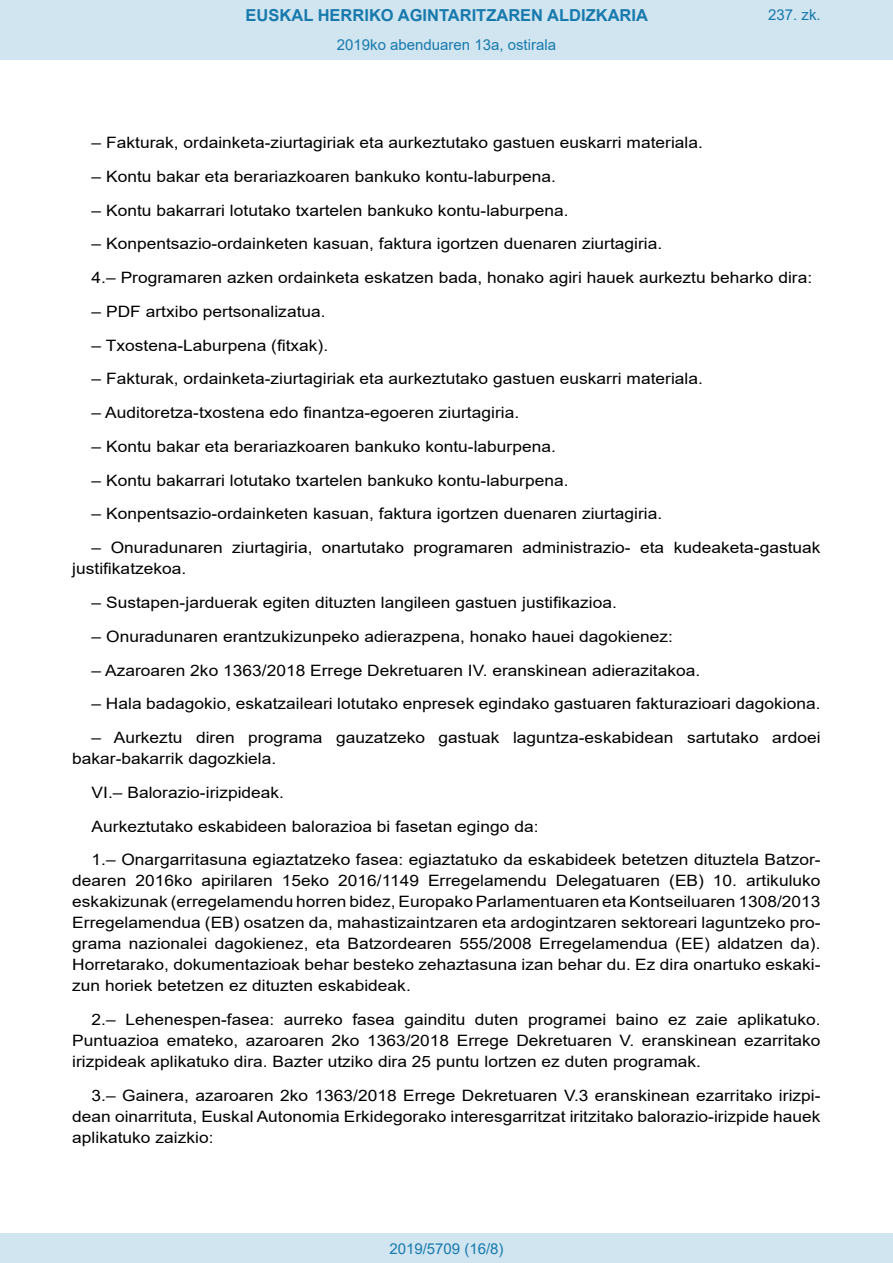
<style>
.page{position:relative;width:893px;height:1263px;background:#fff}
.page>*{position:absolute;margin:0;border:0;box-sizing:border-box;transform-origin:0 0}
.t1{font:700 16.5px "Arial";color:#1879ad}
.BOPVDetalle{font:15.6px/21px "Arial";color:#000;text-align:justify;scale:1.11 1}
.Paginacion_Centro{font:15px "Arial";color:#1879ad}
</style>
<div class="page">
<div style="left:0;top:0;width:893px;height:60px;background:#d0e5f0"></div>
<div style="left:0;top:1233px;width:893px;height:30px;background:#d0e5f0"></div>
<p class="t1" style="left:246px;top:3px;width:404px">EUSKAL HERRIKO AGINTARITZAREN ALDIZKARIA</p>
<p class="Paginacion_Centro" style="left:337px;top:35px;width:221px">2019ko abenduaren 13a, ostirala</p>
<p class="Paginacion_Centro" style="left:768px;top:5px;width:54px">237. zk.</p>
<p class="BOPVDetalle" style="left:92px;top:132px;width:552px">– Fakturak, ordainketa-ziurtagiriak eta aurkeztutako gastuen euskarri materiala.</p>
<p class="BOPVDetalle" style="left:92px;top:166px;width:420px">– Kontu bakar eta berariazkoaren bankuko kontu-laburpena.</p>
<p class="BOPVDetalle" style="left:92px;top:200px;width:431px">– Kontu bakarrari lotutako txartelen bankuko kontu-laburpena.</p>
<p class="BOPVDetalle" style="left:92px;top:233px;width:516px">– Konpentsazio-ordainketen kasuan, faktura igortzen duenaren ziurtagiria.</p>
<p class="BOPVDetalle" style="left:92px;top:267px;width:651px">4.– Programaren azken ordainketa eskatzen bada, honako agiri hauek aurkeztu beharko dira:</p>
<p class="BOPVDetalle" style="left:92px;top:301px;width:212px">– PDF artxibo pertsonalizatua.</p>
<p class="BOPVDetalle" style="left:92px;top:335px;width:215px">– Txostena-Laburpena (fitxak).</p>
<p class="BOPVDetalle" style="left:92px;top:368px;width:552px">– Fakturak, ordainketa-ziurtagiriak eta aurkeztutako gastuen euskarri materiala.</p>
<p class="BOPVDetalle" style="left:92px;top:402px;width:387px">– Auditoretza-txostena edo finantza-egoeren ziurtagiria.</p>
<p class="BOPVDetalle" style="left:92px;top:436px;width:420px">– Kontu bakar eta berariazkoaren bankuko kontu-laburpena.</p>
<p class="BOPVDetalle" style="left:92px;top:470px;width:431px">– Kontu bakarrari lotutako txartelen bankuko kontu-laburpena.</p>
<p class="BOPVDetalle" style="left:92px;top:503px;width:516px">– Konpentsazio-ordainketen kasuan, faktura igortzen duenaren ziurtagiria.</p>
<p class="BOPVDetalle" style="left:72px;top:537px;width:676px;text-indent:19px">– Onuradunaren ziurtagiria, onartutako programaren administrazio- eta kudeaketa-gastuak justifikatzekoa.</p>
<p class="BOPVDetalle" style="left:92px;top:592px;width:475px">– Sustapen-jarduerak egiten dituzten langileen gastuen justifikazioa.</p>
<p class="BOPVDetalle" style="left:92px;top:626px;width:525px">– Onuradunaren erantzukizunpeko adierazpena, honako hauei dagokienez:</p>
<p class="BOPVDetalle" style="left:92px;top:659px;width:550px">– Azaroaren 2ko 1363/2018 Errege Dekretuaren IV. eranskinean adierazitakoa.</p>
<p class="BOPVDetalle" style="left:92px;top:693px;width:658px">– Hala badagokio, eskatzaileari lotutako enpresek egindako gastuaren fakturazioari dagokiona.</p>
<p class="BOPVDetalle" style="left:72px;top:727px;width:676px;text-indent:19px">– Aurkeztu diren programa gauzatzeko gastuak laguntza-eskabidean sartutako ardoei bakar-bakarrik dagozkiela.</p>
<p class="BOPVDetalle" style="left:92px;top:782px;width:175px">VI.– Balorazio-irizpideak.</p>
<p class="BOPVDetalle" style="left:92px;top:815px;width:404px">Aurkeztutako eskabideen balorazioa bi fasetan egingo da:</p>
<p class="BOPVDetalle" style="left:72px;top:849px;width:676px;text-indent:19px">1.– Onargarritasuna egiaztatzeko fasea: egiaztatuko da eskabideek betetzen dituztela Batzor&shy;dearen 2016ko apirilaren 15eko 2016/1149 Erregelamendu Delegatuaren (EB) 10. artikuluko eskakizunak (erregelamendu horren bidez, Europako Parlamentuaren eta Kontseiluaren 1308/2013<br>Erregelamendua (EB) osatzen da, mahastizaintzaren eta ardogintzaren sektoreari laguntzeko pro&shy;grama nazionalei dagokienez, eta Batzordearen 555/2008 Erregelamendua (EE) aldatzen da).<br>Horretarako, dokumentazioak behar besteko zehaztasuna izan behar du. Ez dira onartuko eskaki&shy;zun horiek betetzen ez dituzten eskabideak.</p>
<p class="BOPVDetalle" style="left:72px;top:1009px;width:676px;text-indent:19px">2.– Lehenespen-fasea: aurreko fasea gainditu duten programei baino ez zaie aplikatuko.<br>Puntuazioa emateko, azaroaren 2ko 1363/2018 Errege Dekretuaren V. eranskinean ezarritako irizpideak aplikatuko dira. Bazter utziko dira 25 puntu lortzen ez duten programak.</p>
<p class="BOPVDetalle" style="left:72px;top:1085px;width:676px;text-indent:19px">3.– Gainera, azaroaren 2ko 1363/2018 Errege Dekretuaren V.3 eranskinean ezarritako irizpi&shy;dean oinarrituta, Euskal Autonomia Erkidegorako interesgarritzat iritzitako balorazio-irizpide hauek aplikatuko zaizkio:</p>
<p class="Paginacion_Centro" style="left:389px;top:1238px;width:116px">2019/5709 (16/8)</p>
</div>
